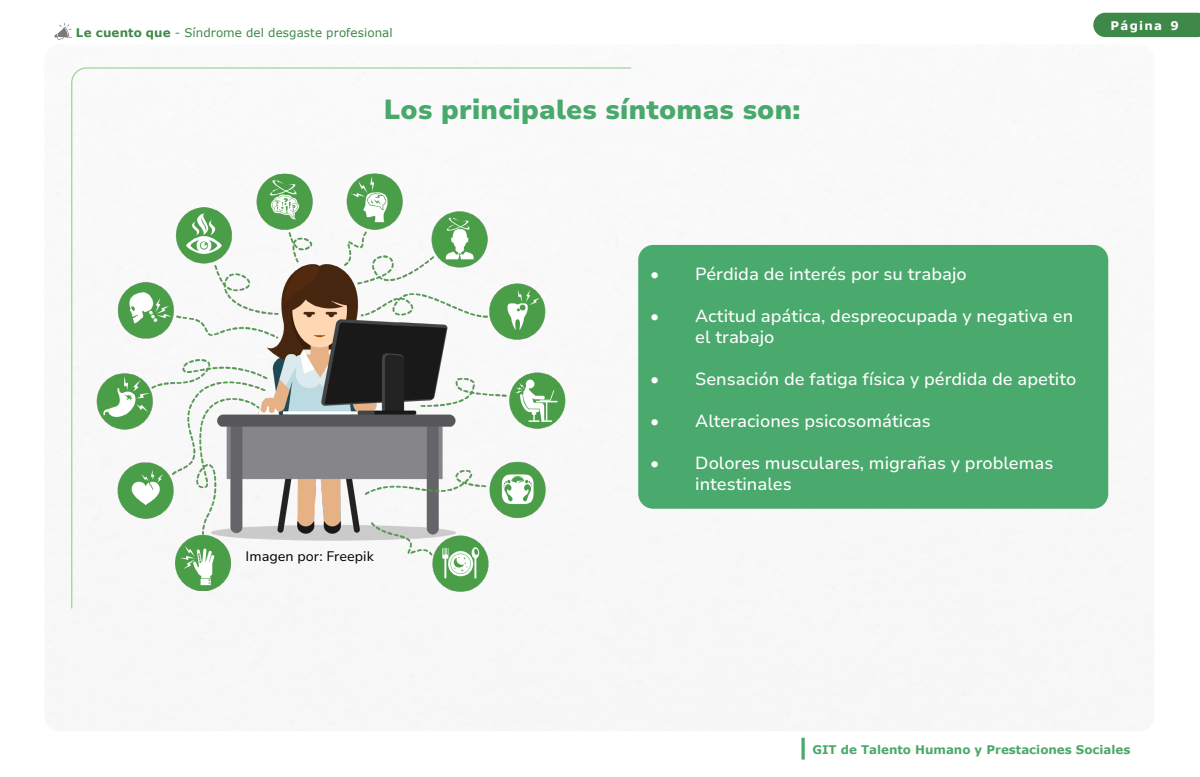
<style>
.page{position:relative;width:1200px;height:777px;background:#fff}
.page>*{position:absolute;margin:0;border:0;box-sizing:border-box;transform-origin:0 0}
.t1{font:700 30px "Verdana";color:#4ca86a}
.t2{font:900 27.5px "Nunito Sans 10 pt";letter-spacing:.01em;color:#49a96c}
.t3{font:500 17.5px/21px "Nunito Sans 10 pt";color:#fff}
.t4{font:13.75px "Nunito Sans 10 pt";color:#000}
.t5{font:11.88px "Verdana";letter-spacing:.005em;color:#3e8949}
.t6{font:700 11.88px "Verdana";color:#4ca86a}
.t7{font:700 11.88px "Verdana";letter-spacing:.1em;color:#fff}
.s1{font-weight:700}
</style>
<div class="page">
<div style="left:1093px;top:13px;width:107px;height:24px;background:#3e8949"></div>
<svg style="left:54px;top:23px;width:18px;height:17px"></svg>
<div style="left:638px;top:245px;width:470px;height:263px;background:#4aa96c;border-radius:15px"></div>
<svg style="left:71px;top:67px;width:561px;height:542px"></svg>
<svg style="left:313px;top:335px;width:13px;height:4px"></svg>
<p class="t5" style="left:76px;top:24px;width:318px"><span class="s1">Le cuento que</span> - Síndrome del desgaste profesional</p>
<h2 class="t2" style="left:384px;top:89px;width:418px">Los principales síntomas son:</h2>
<p class="t7" style="left:1111px;top:17px;width:53px">Página</p>
<p class="t7" style="left:1171px;top:17px;width:10px">9</p>
<p class="t4" style="left:246px;top:546px;width:130px">Imagen por: Freepik</p>
<p class="t3" style="left:650px;top:262px;width:318px">• Pérdida de interés por su trabajo</p>
<p class="t3" style="left:695px;top:304px;width:379px;text-indent:-45px">• Actitud apática, despreocupada y negativa en el trabajo</p>
<p class="t3" style="left:650px;top:367px;width:428px">• Sensación de fatiga física y pérdida de apetito</p>
<p class="t3" style="left:650px;top:409px;width:282px">• Alteraciones psicosomáticas</p>
<p class="t3" style="left:695px;top:451px;width:360px;text-indent:-45px">• Dolores musculares, migrañas y problemas intestinales</p>
<h1 class="t1" style="left:839px;top:737px;width:23px;rotate:90deg">_</h1>
<p class="t6" style="left:813px;top:741px;width:320px">GIT de Talento Humano y Prestaciones Sociales</p>
</div>
